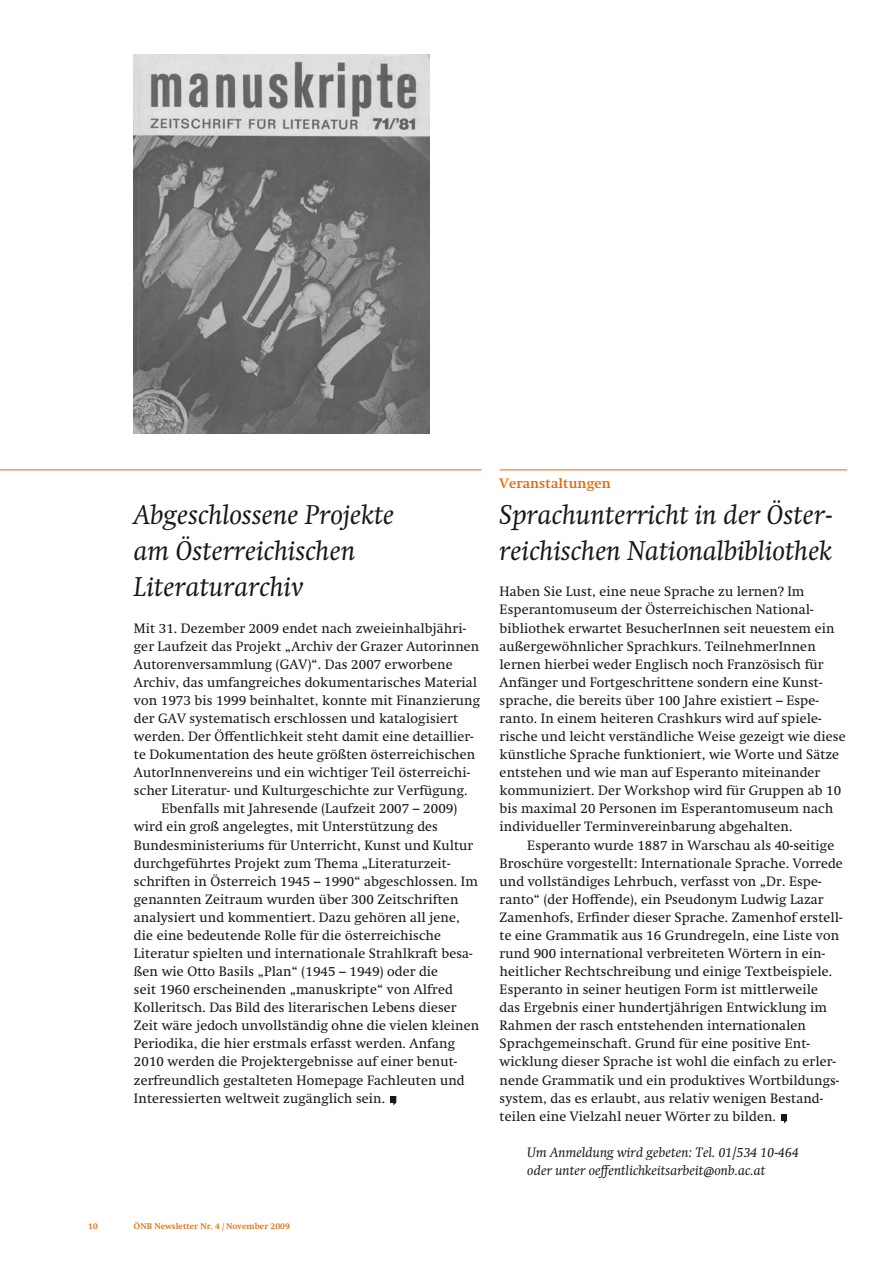
<style>
.page{position:relative;width:893px;height:1263px;background:#fff}
.page>*{position:absolute;margin:0;border:0;box-sizing:border-box;transform-origin:0 0}
.t1{font:italic 27px/36.2px "Swift";letter-spacing:.01em;color:#1a171c}
.t2{font:13.5px/18.1px "Swift";letter-spacing:.01em;color:#1a171c}
.t3{font:italic 13.5px/18.1px "Swift";letter-spacing:.01em;color:#1a171c}
.t4{font:700 13.5px "Swift";letter-spacing:.01em;color:#e46a0a}
.t5{font:700 8.25px "Swift";letter-spacing:.01em;color:#e46a0a}
</style>
<div class="page">
<hr style="left:500px;top:470px;width:347px;height:1px;background:#e46a0a">
<hr style="left:0;top:470px;width:482px;height:1px;background:#e46a0a">
<svg style="left:390px;top:1096px;width:6px;height:9px"></svg>
<svg style="left:781px;top:1114px;width:6px;height:9px"></svg>
<img style="left:134px;top:54px;width:295px;height:380px">
<h1 class="t1" style="left:134px;top:497px;width:262px">Abgeschlossene Projekte am Österreichischen<br>Literaturarchiv</h1>
<p class="t2" style="left:134px;top:619px;width:334px">Mit 31. Dezember 2009 endet nach zweieinhalbjähri-</p>
<p class="t2" style="left:134px;top:637px;width:347px">ger Laufzeit das Projekt „Archiv der Grazer Autorinnen</p>
<p class="t2" style="left:134px;top:655px;width:320px">Autorenversammlung (GAV)“. Das 2007 erworbene</p>
<p class="t2" style="left:134px;top:673px;width:345px">Archiv, das umfangreiches dokumentarisches Material</p>
<p class="t2" style="left:134px;top:691px;width:347px">von 1973 bis 1999 beinhaltet, konnte mit Finanzierung</p>
<p class="t2" style="left:134px;top:709px;width:326px">der GAV systematisch erschlossen und katalogisiert</p>
<p class="t2" style="left:134px;top:727px;width:341px">werden. Der Öffentlichkeit steht damit eine detaillier-</p>
<p class="t2" style="left:134px;top:745px;width:343px">te Dokumentation des heute größten österreichischen</p>
<p class="t2" style="left:134px;top:763px;width:338px">AutorInnenvereins und ein wichtiger Teil österreichi-</p>
<p class="t2" style="left:134px;top:782px;width:335px">scher Literatur- und Kulturgeschichte zur Verfügung.</p>
<p class="t2" style="left:162px;top:800px;width:297px">Ebenfalls mit Jahresende (Laufzeit 2007 – 2009)</p>
<p class="t2" style="left:134px;top:818px;width:306px">wird ein groß angelegtes, mit Unterstützung des</p>
<p class="t2" style="left:134px;top:836px;width:341px">Bundesministeriums für Unterricht, Kunst und Kultur</p>
<p class="t2" style="left:134px;top:854px;width:318px">durchgeführtes Projekt zum Thema „Literaturzeit-</p>
<p class="t2" style="left:134px;top:872px;width:346px">schriften in Österreich 1945 – 1990“ abgeschlossen. Im</p>
<p class="t2" style="left:134px;top:890px;width:326px">genannten Zeitraum wurden über 300 Zeitschriften</p>
<p class="t2" style="left:134px;top:908px;width:327px">analysiert und kommentiert. Dazu gehören all jene,</p>
<p class="t2" style="left:134px;top:926px;width:309px">die eine bedeutende Rolle für die österreichische</p>
<p class="t2" style="left:134px;top:944px;width:340px">Literatur spielten und internationale Strahlkraft besa-</p>
<p class="t2" style="left:134px;top:962px;width:306px">ßen wie Otto Basils „Plan“ (1945 – 1949) oder die</p>
<p class="t2" style="left:134px;top:980px;width:320px">seit 1960 erscheinenden „manuskripte“ von Alfred</p>
<p class="t2" style="left:134px;top:998px;width:324px">Kolleritsch. Das Bild des literarischen Lebens dieser</p>
<p class="t2" style="left:134px;top:1017px;width:347px">Zeit wäre jedoch unvollständig ohne die vielen kleinen</p>
<p class="t2" style="left:134px;top:1035px;width:323px">Periodika, die hier erstmals erfasst werden. Anfang</p>
<p class="t2" style="left:134px;top:1053px;width:325px">2010 werden die Projektergebnisse auf einer benut-</p>
<p class="t2" style="left:134px;top:1071px;width:332px">zerfreundlich gestalteten Homepage Fachleuten und</p>
<p class="t2" style="left:134px;top:1089px;width:253px">Interessierten weltweit zugänglich sein.</p>
<p class="t5" style="left:88px;top:1221px;width:11px">10</p>
<p class="t5" style="left:134px;top:1221px;width:157px">ÖNB Newsletter Nr. 4 / November 2009</p>
<p class="t4" style="left:500px;top:475px;width:113px">Veranstaltungen</p>
<h1 class="t1" style="left:500px;top:497px;width:334px">Sprachunterricht in der Öster&shy;reichischen Nationalbibliothek</h1>
<p class="t2" style="left:500px;top:583px;width:347px">Haben Sie Lust, eine neue Sprache zu lernen? Im Esperantomuseum der Österreichischen National&shy;bibliothek erwartet BesucherInnen seit neuestem ein außergewöhnlicher Sprachkurs. TeilnehmerInnen lernen hierbei weder Englisch noch Französisch für Anfänger und Fortgeschrittene sondern eine Kunst&shy;sprache, die bereits über 100 Jahre existiert – Espe&shy;ranto. In einem heiteren Crashkurs wird auf spiele&shy;rische und leicht verständliche Weise gezeigt wie diese künstliche Sprache funktioniert, wie Worte und Sätze entstehen und wie man auf Esperanto miteinander kommuniziert. Der Workshop wird für Gruppen ab 10 bis maximal 20 Personen im Esperantomuseum nach individueller Terminvereinbarung abgehalten.</p>
<p class="t2" style="left:500px;top:836px;width:345px;text-indent:28px">Esperanto wurde 1887 in Warschau als 40-seitige Broschüre vorgestellt: Internationale Sprache. Vorrede und vollständiges Lehrbuch, verfasst von „Dr. Espe&shy;ranto“ (der Hoffende), ein Pseudonym Ludwig Lazar Zamenhofs, Erfinder dieser Sprache. Zamenhof erstell&shy;te eine Grammatik aus 16 Grundregeln, eine Liste von rund 900 international verbreiteten Wörtern in ein&shy;heitlicher Rechtschreibung und einige Textbeispiele.<br>Esperanto in seiner heutigen Form ist mittlerweile<br>das Ergebnis einer hundertjährigen Entwicklung im Rahmen der rasch entstehenden internationalen Sprachgemeinschaft. Grund für eine positive Ent&shy;wicklung dieser Sprache ist wohl die einfach zu erler&shy;nende Grammatik und ein produktives Wortbildungs&shy;system, das es erlaubt, aus relativ wenigen Bestand&shy;teilen eine Vielzahl neuer Wörter zu bilden.</p>
<p class="t3" style="left:527px;top:1143px;width:273px">Um Anmeldung wird gebeten: Tel. 01/534 10-464 oder unter oeffentlichkeitsarbeit@onb.ac.at</p>
</div>
